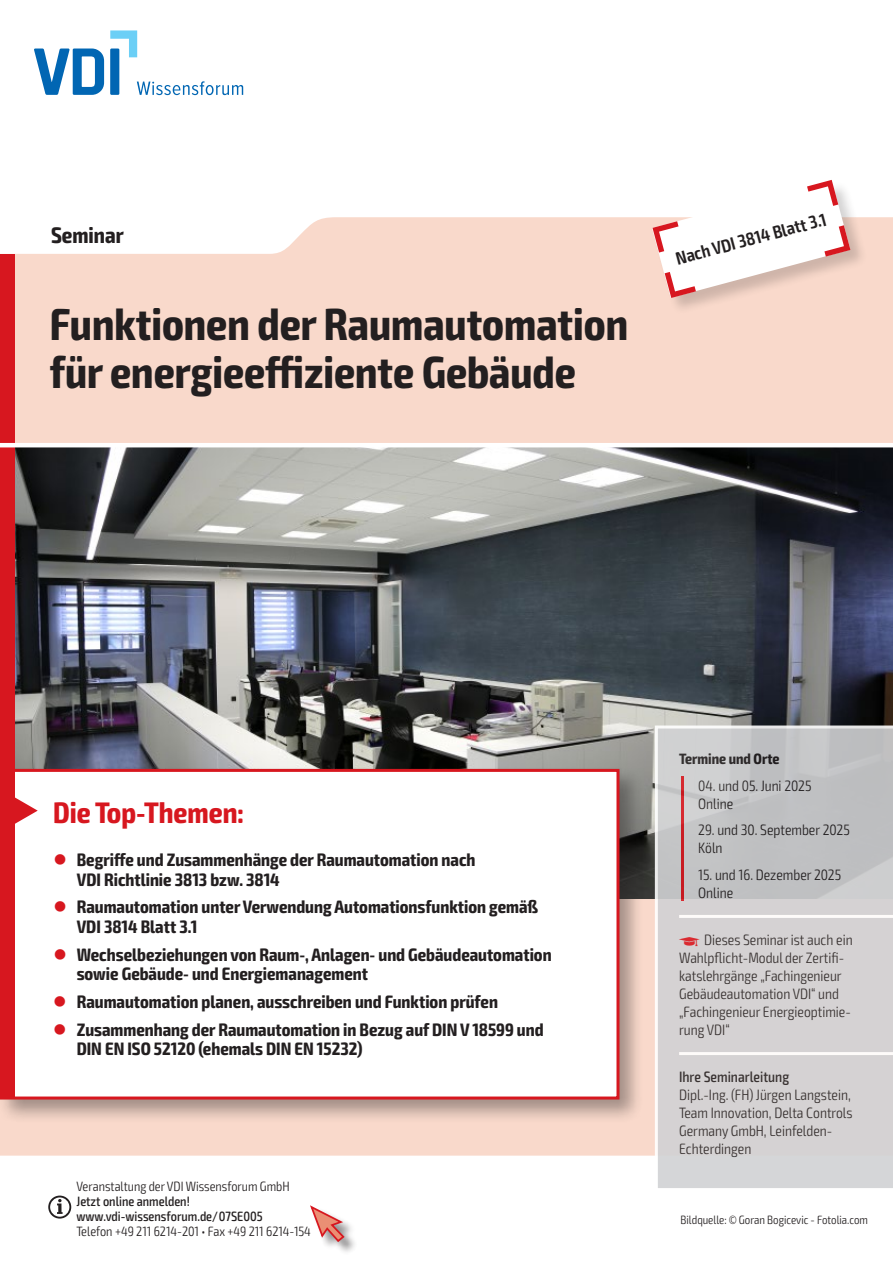
<style>
.page{position:relative;width:893px;height:1263px;background:#fff}
.page>*{position:absolute;margin:0;border:0;box-sizing:border-box;transform-origin:0 0}
.t1{font:700 condensed 45px/48px "Exo 2";color:#231f20}
.t2{font:700 condensed 29.7px "Exo 2";color:#d7171f}
.t3{font:700 condensed 22.5px "Exo 2";color:#231f20}
.t4{font:700 condensed 18px/19.5px "Exo 2";color:#231f20}
.t5{font:600 condensed 18px "Exo 2";color:#231f20}
.t6{font:300 condensed 15px/18px "Exo 2";color:#231f20}
.t7{font:500 condensed 15px "Exo 2";color:#231f20}
.t8{font:700 condensed 15px "Exo 2";color:#231f20}
.t9{font:300 condensed 13.5px "Exo 2";color:#231f20}
.t10{font:500 condensed 13.5px/15px "Exo 2";color:#231f20}
.t11{font:300 condensed 12px "Exo 2";color:#231f20}
.t12{font:6px "VDI Iconset S4 A Regular";color:#d7171f}
.s1{color:#d7171f}
</style>
<div class="page">
<div style="left:0;top:217px;width:893px;height:938px;background:#f9d9cb"></div>
<img style="left:14px;top:447px;width:879px;height:451px">
<div style="left:0;top:765px;width:644px;height:359px;background:#231f20;opacity:.4"></div>
<div style="left:2px;top:770px;width:616px;height:328px;background:#fff"></div>
<div style="left:3px;top:772px;width:11px;height:324px;background:#d7171f"></div>
<div style="left:0;top:769px;width:619px;height:330px;border:3px solid #d7171f"></div>
<svg style="left:14px;top:796px;width:24px;height:29px"></svg>
<div style="left:0;top:254px;width:14px;height:519px;background:#d7171f"></div>
<div style="left:311px;top:1206px;width:47px;height:49px;background:#231f20;opacity:.5"></div>
<svg style="left:310px;top:1205px;width:36px;height:38px"></svg>
<hr style="left:0;top:443px;width:893px;height:4px;background:#fff">
<svg style="left:655px;top:725px;width:238px;height:463px"></svg>
<svg style="left:48px;top:1195px;width:23px;height:23px"></svg>
<svg style="left:34px;top:30px;width:209px;height:65px"></svg>
<div style="left:652px;top:180px;width:216px;height:135px;background:#231f20;opacity:.2"></div>
<svg style="left:652px;top:180px;width:198px;height:118px"></svg>
<p class="t3" style="left:51px;top:221px;width:74px">Seminar</p>
<h1 class="t1" style="left:50px;top:301px;width:580px">Funktionen der Raumautomation für energieeffiziente Gebäude</h1>
<p class="t5" style="left:673px;top:249px;width:157px;rotate:-15deg">Nach VDI 3814 Blatt 3.1</p>
<h2 class="t2" style="left:53px;top:794px;width:192px">Die Top-Themen:</h2>
<p class="t4" style="left:77px;top:850px;width:400px;text-indent:-23px"><span class="s1">●</span> Begriffe und Zusammenhänge der Raumautomation nach<br>VDI Richtlinie 3813 bzw. 3814</p>
<p class="t4" style="left:77px;top:898px;width:463px;text-indent:-23px"><span class="s1">●</span> Raumautomation unter Verwendung Automationsfunktion gemäß<br>VDI 3814 Blatt 3.1</p>
<p class="t4" style="left:77px;top:945px;width:476px;text-indent:-23px"><span class="s1">●</span> Wechselbeziehungen von Raum-, Anlagen- und Gebäudeautomation sowie Gebäude- und Energiemanagement</p>
<p class="t4" style="left:53px;top:992px;width:446px"><span class="s1">●</span> Raumautomation planen, ausschreiben und Funktion prüfen</p>
<p class="t4" style="left:77px;top:1020px;width:468px;text-indent:-23px"><span class="s1">●</span> Zusammenhang der Raumautomation in Bezug auf DIN V 18599 und<br>DIN EN ISO 52120 (ehemals DIN EN 15232)</p>
<p class="t9" style="left:77px;top:1178px;width:215px">Veranstaltung der VDI Wissensforum GmbH</p>
<p class="t10" style="left:77px;top:1194px;width:188px">Jetzt online anmelden! www.vdi-wissensforum.de/07SE005</p>
<p class="t9" style="left:77px;top:1223px;width:236px">Telefon +49 211 6214-201 • Fax +49 211 6214-154</p>
<p class="t8" style="left:679px;top:750px;width:102px">Termine und Orte</p>
<p class="t6" style="left:698px;top:777px;width:115px">04. und 05. Juni 2025<br>Online</p>
<p class="t6" style="left:698px;top:821px;width:153px">29. und 30. September 2025<br>Köln</p>
<p class="t6" style="left:698px;top:866px;width:144px">15. und 16. Dezember 2025<br>Online</p>
<p class="t12" style="left:679px;top:936px;width:22px">z</p>
<p class="t6" style="left:679px;top:931px;width:175px;text-indent:25px">Dieses Seminar ist auch ein<br>Wahlpflicht-Modul der Zertifi&shy;katslehrgänge „Fachingenieur<br>Gebäudeautomation VDI“ und „Fachingenieur Energieoptimie&shy;rung VDI“</p>
<p class="t7" style="left:679px;top:1068px;width:112px">Ihre Seminarleitung</p>
<p class="t6" style="left:679px;top:1086px;width:175px">Dipl.-Ing. (FH) Jürgen Langstein,<br>Team Innovation, Delta Controls<br>Germany GmbH, Leinfelden-<br>Echterdingen</p>
<p class="t11" style="left:681px;top:1212px;width:189px">Bildquelle: © Goran Bogicevic - Fotolia.com</p>
</div>
